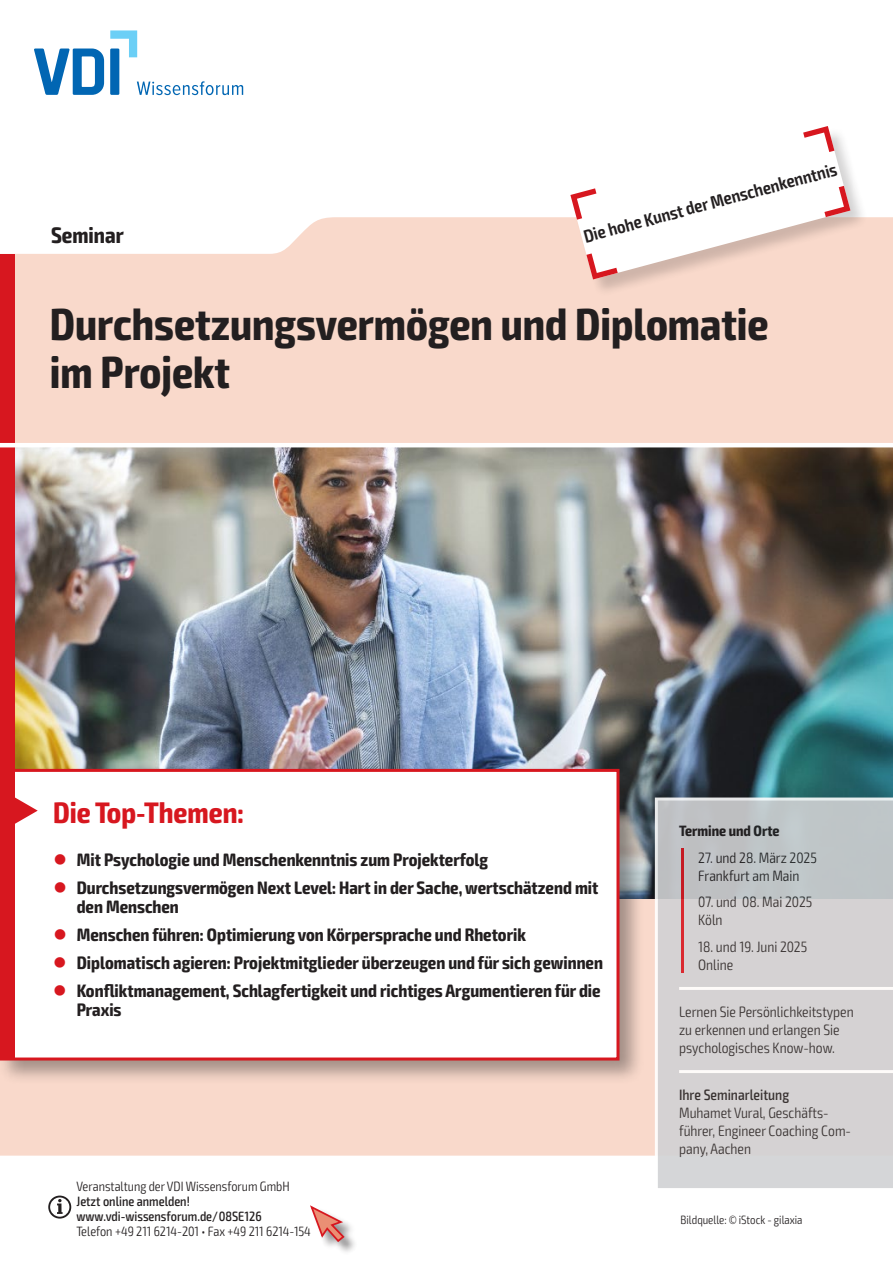
<style>
.page{position:relative;width:893px;height:1263px;background:#fff}
.page>*{position:absolute;margin:0;border:0;box-sizing:border-box;transform-origin:0 0}
.t1{font:700 condensed 45px/48px "Exo 2";color:#231f20}
.t2{font:700 condensed 29.7px "Exo 2";color:#d7171f}
.t3{font:700 condensed 22.5px "Exo 2";color:#231f20}
.t4{font:700 condensed 18px/19.5px "Exo 2";color:#231f20}
.t5{font:600 condensed 18px "Exo 2";color:#231f20}
.t6{font:300 condensed 15px/18px "Exo 2";color:#231f20}
.t7{font:500 condensed 15px "Exo 2";color:#231f20}
.t8{font:700 condensed 15px "Exo 2";color:#231f20}
.t9{font:300 condensed 13.5px "Exo 2";color:#231f20}
.t10{font:500 condensed 13.5px/15px "Exo 2";color:#231f20}
.t11{font:300 condensed 12px "Exo 2";color:#231f20}
.s1{color:#d7171f}
</style>
<div class="page">
<div style="left:0;top:217px;width:893px;height:938px;background:#f9d9cb"></div>
<img style="left:14px;top:447px;width:879px;height:451px">
<div style="left:0;top:765px;width:644px;height:320px;background:#231f20;opacity:.4"></div>
<div style="left:2px;top:770px;width:616px;height:289px;background:#fff"></div>
<div style="left:3px;top:772px;width:11px;height:285px;background:#d7171f"></div>
<div style="left:0;top:769px;width:619px;height:291px;border:3px solid #d7171f"></div>
<svg style="left:14px;top:796px;width:24px;height:29px"></svg>
<div style="left:0;top:254px;width:14px;height:519px;background:#d7171f"></div>
<div style="left:311px;top:1206px;width:47px;height:49px;background:#231f20;opacity:.5"></div>
<svg style="left:310px;top:1205px;width:36px;height:38px"></svg>
<hr style="left:0;top:443px;width:893px;height:4px;background:#fff">
<svg style="left:655px;top:797px;width:238px;height:391px"></svg>
<svg style="left:48px;top:1195px;width:23px;height:23px"></svg>
<svg style="left:34px;top:30px;width:209px;height:65px"></svg>
<div style="left:571px;top:127px;width:297px;height:170px;background:#231f20;opacity:.2"></div>
<svg style="left:570px;top:126px;width:280px;height:153px"></svg>
<p class="t3" style="left:51px;top:221px;width:74px">Seminar</p>
<p class="t5" style="left:581px;top:226px;width:263px;rotate:-15deg">Die hohe Kunst der Menschenkenntnis</p>
<h1 class="t1" style="left:50px;top:301px;width:720px">Durchsetzungsvermögen und Diplomatie im Projekt</h1>
<h2 class="t2" style="left:53px;top:794px;width:192px">Die Top-Themen:</h2>
<p class="t4" style="left:53px;top:850px;width:436px"><span class="s1">●</span> Mit Psychologie und Menschenkenntnis zum Projekterfolg</p>
<p class="t4" style="left:77px;top:878px;width:523px;text-indent:-23px"><span class="s1">●</span> Durchsetzungsvermögen Next Level: Hart in der Sache, wertschätzend mit den Menschen</p>
<p class="t4" style="left:53px;top:925px;width:474px"><span class="s1">●</span> Menschen führen: Optimierung von Körpersprache und Rhetorik</p>
<p class="t4" style="left:53px;top:953px;width:551px"><span class="s1">●</span> Diplomatisch agieren: Projektmitglieder überzeugen und für sich gewinnen</p>
<p class="t4" style="left:77px;top:981px;width:525px;text-indent:-23px"><span class="s1">●</span> Konfliktmanagement, Schlagfertigkeit und richtiges Argumentieren für die<br>Praxis</p>
<p class="t9" style="left:77px;top:1178px;width:215px">Veranstaltung der VDI Wissensforum GmbH</p>
<p class="t10" style="left:77px;top:1194px;width:187px">Jetzt online anmelden! www.vdi-wissensforum.de/08SE126</p>
<p class="t9" style="left:77px;top:1223px;width:236px">Telefon +49 211 6214-201 • Fax +49 211 6214-154</p>
<p class="t8" style="left:679px;top:822px;width:102px">Termine und Orte</p>
<p class="t6" style="left:698px;top:849px;width:120px">27. und 28. März 2025<br>Frankfurt am Main</p>
<p class="t6" style="left:698px;top:893px;width:116px">07. und 08. Mai 2025<br>Köln</p>
<p class="t6" style="left:698px;top:938px;width:110px">18. und 19. Juni 2025<br>Online</p>
<p class="t6" style="left:679px;top:1003px;width:176px">Lernen Sie Persönlichkeitstypen zu erkennen und erlangen Sie psychologisches Know-how.</p>
<p class="t7" style="left:679px;top:1086px;width:112px">Ihre Seminarleitung</p>
<p class="t6" style="left:679px;top:1104px;width:173px">Muhamet Vural, Geschäfts&shy;führer, Engineer Coaching Com&shy;pany, Aachen</p>
<p class="t11" style="left:681px;top:1212px;width:123px">Bildquelle: © iStock - gilaxia</p>
</div>
